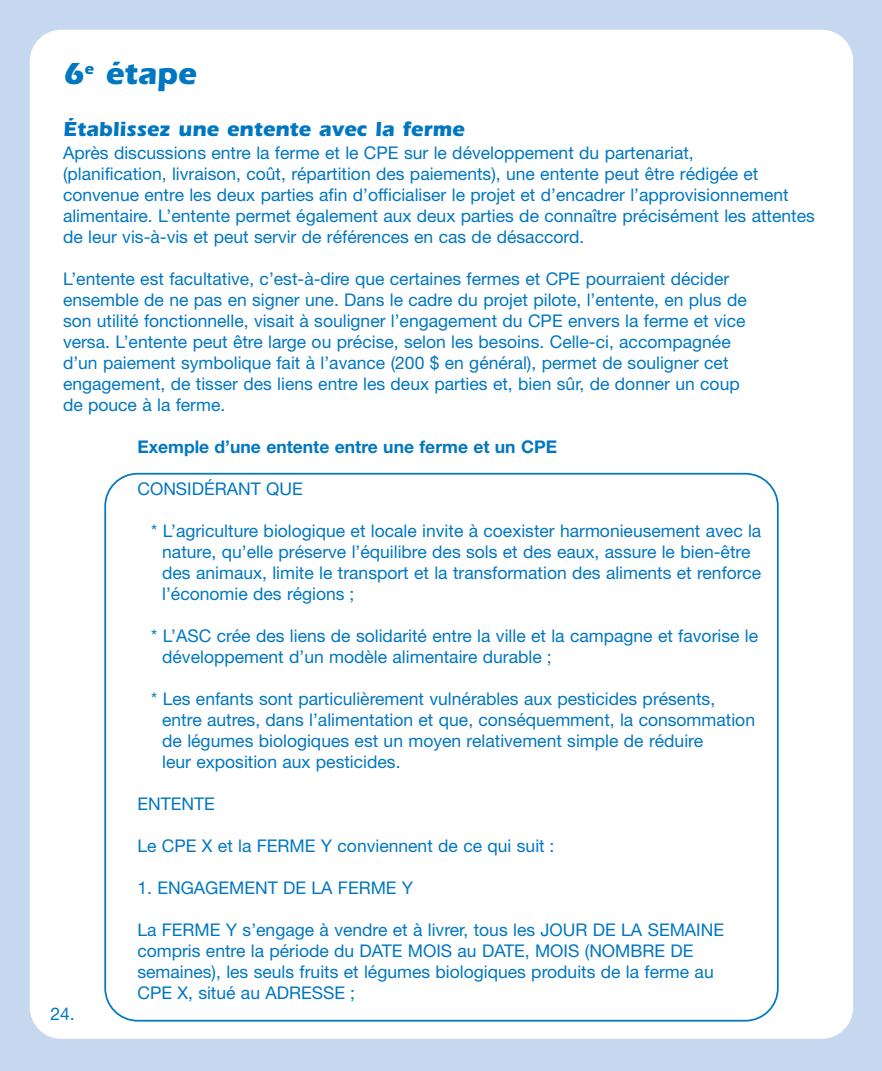
<style>
.page{position:relative;width:882px;height:1071px;background:#c6d8ef}
.page>*{position:absolute;margin:0;border:0;box-sizing:border-box;transform-origin:0 0}
.t1{font:700 31.5px "Itc Eras";color:#0077c0}
.t2{font:700 21px "Itc Eras";color:#0077c0}
.t3{font:17.5px/21px "Helvetica Neue";color:#0077c0}
.t4{font:700 17.5px "Helvetica Neue";color:#0077c0}
</style>
<div class="page">
<div style="left:30px;top:30px;width:823px;height:1009px;background:#fff;border-radius:32px"></div>
<svg style="left:104px;top:473px;width:675px;height:549px"></svg>
<h1 class="t1" style="left:63px;top:62px;width:135px">6<sup>e</sup> étape</h1>
<p class="t2" style="left:63px;top:121px;width:403px">Établissez une entente avec la ferme</p>
<p class="t3" style="left:63px;top:144px;width:753px">Après discussions entre la ferme et le CPE sur le développement du partenariat,<br>(planification, livraison, coût, répartition des paiements), une entente peut être rédigée et convenue entre les deux parties afin d’officialiser le projet et d’encadrer l’approvisionnement alimentaire. L’entente permet également aux deux parties de connaître précisément les attentes de leur vis-à-vis et peut servir de références en cas de désaccord.</p>
<p class="t3" style="left:63px;top:270px;width:685px">L’entente est facultative, c’est-à-dire que certaines fermes et CPE pourraient décider ensemble de ne pas en signer une. Dans le cadre du projet pilote, l’entente, en plus de son utilité fonctionnelle, visait à souligner l’engagement du CPE envers la ferme et vice versa. L’entente peut être large ou précise, selon les besoins. Celle-ci, accompagnée d’un paiement symbolique fait à l’avance (200 $ en général), permet de souligner cet engagement, de tisser des liens entre les deux parties et, bien sûr, de donner un coup de pouce à la ferme.</p>
<p class="t4" style="left:137px;top:441px;width:421px">Exemple d’une entente entre une ferme et un CPE</p>
<p class="t3" style="left:137px;top:480px;width:167px">CONSIDÉRANT QUE</p>
<p class="t3" style="left:162px;top:522px;width:601px;text-indent:-11px">* L’agriculture biologique et locale invite à coexister harmonieusement avec la nature, qu’elle préserve l’équilibre des sols et des eaux, assure le bien-être des animaux, limite le transport et la transformation des aliments et renforce l’économie des régions ;</p>
<p class="t3" style="left:162px;top:627px;width:597px;text-indent:-11px">* L’ASC crée des liens de solidarité entre la ville et la campagne et favorise le développement d’un modèle alimentaire durable ;</p>
<p class="t3" style="left:162px;top:690px;width:594px;text-indent:-11px">* Les enfants sont particulièrement vulnérables aux pesticides présents, entre autres, dans l’alimentation et que, conséquemment, la consommation de légumes biologiques est un moyen relativement simple de réduire<br>leur exposition aux pesticides.</p>
<p class="t3" style="left:137px;top:795px;width:79px">ENTENTE</p>
<p class="t3" style="left:137px;top:837px;width:419px">Le CPE X et la FERME Y conviennent de ce qui suit :</p>
<p class="t3" style="left:137px;top:879px;width:277px">1. ENGAGEMENT DE LA FERME Y</p>
<p class="t3" style="left:137px;top:921px;width:588px">La FERME Y s’engage à vendre et à livrer, tous les JOUR DE LA SEMAINE compris entre la période du DATE MOIS au DATE, MOIS (NOMBRE DE semaines), les seuls fruits et légumes biologiques produits de la ferme au CPE X, situé au ADRESSE ;</p>
<p class="t3" style="left:50px;top:1005px;width:26px">24.</p>
</div>
